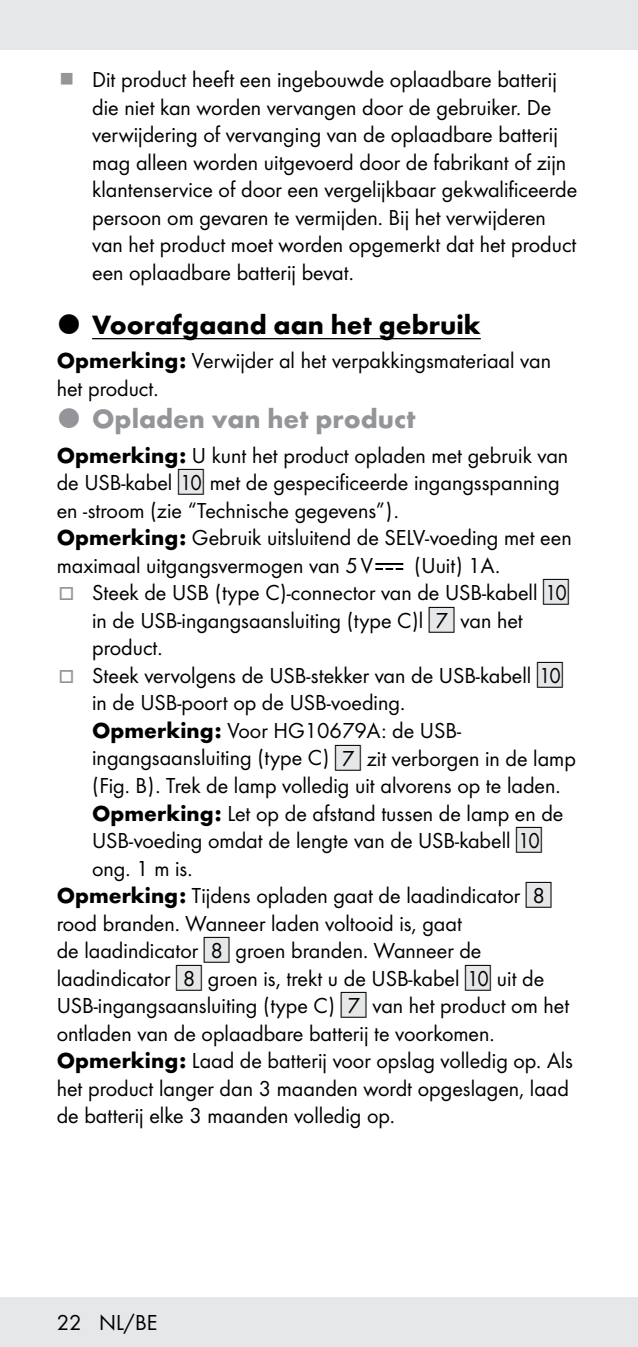
<style>
.page{position:relative;width:638px;height:1347px;background:#fff}
.page>*{position:absolute;margin:0;border:0;box-sizing:border-box;transform-origin:0 0}
.t1{font:700 27.5px "Futura";color:#000}
.t2{font:700 27.5px "Futura";color:#939598}
.t3{font:22.5px/27.5px "Futura Boo";color:#000}
.s1{font-family:"Futura";font-weight:700}
.s2{font-family:"IMP Lidl Num Box";font-size:19.75px;color:#e6e7e8}
.s3{font-family:"IMP Lidl Num Box";font-size:19.75px}
.s4{color:#939598}
</style>
<div class="page">
<div style="left:0;top:1297px;width:638px;height:49px;background:#e6e7e8"></div>
<div style="left:0;top:0;width:638px;height:50px;background:#e6e7e8"></div>
<hr style="left:92px;top:338px;width:389px;height:1px;background:#000">
<svg style="left:376px;top:563px;width:27px;height:6px"></svg>
<p class="t3" style="left:92px;top:65px;width:487px">Dit product heeft een ingebouwde oplaadbare batterij die niet kan worden vervangen door de gebruiker. De verwijdering of vervanging van de oplaadbare batterij mag alleen worden uitgevoerd door de fabrikant of zijn klantenservice of door een vergelijkbaar gekwalificeerde persoon om gevaren te vermijden. Bij het verwijderen van het product moet worden opgemerkt dat het product een oplaadbare batterij bevat.</p>
<p class="t1" style="left:92px;top:304px;width:390px">Voorafgaand aan het gebruik</p>
<p class="t3" style="left:57px;top:346px;width:496px"><span class="s1">Opmerking:</span> Verwijder al het verpakkingsmateriaal van het product.</p>
<p class="t2" style="left:92px;top:399px;width:325px">Opladen van het product</p>
<p class="t3" style="left:57px;top:440px;width:516px"><span class="s1">Opmerking:</span> U kunt het product opladen met gebruik van de USB-kabel <span class="s2">[</span><span class="s3">10]</span> met de gespecificeerde ingangsspanning en -stroom (zie “Technische gegevens”).<br><span class="s1">Opmerking:</span> Gebruik uitsluitend de SELV-voeding met een maximaal uitgangsvermogen van 5V</p>
<p class="t3" style="left:414px;top:550px;width:88px">(Uuit) 1A.</p>
<p class="t3" style="left:92px;top:578px;width:479px;text-indent:-34px"><span class="s4">□</span> Steek de USB (type C)-connector van de USB-kabell <span class="s2">[</span><span class="s3">10] </span>in de USB-ingangsaansluiting (type C)l <span class="s2">[</span><span class="s3">7]</span> van het product.</p>
<p class="t3" style="left:58px;top:660px;width:506px"><span class="s4">□</span> Steek vervolgens de USB-stekker van de USB-kabell <span class="s2">[</span><span class="s3">10]</span></p>
<p class="t3" style="left:92px;top:688px;width:314px">in de USB-poort op de USB-voeding.</p>
<p class="t3" style="left:92px;top:715px;width:370px"><span class="s1">Opmerking:</span> Voor HG10679A: de USB-</p>
<p class="t3" style="left:92px;top:743px;width:485px">ingangsaansluiting (type C) <span class="s2">[</span><span class="s3">7]</span> zit verborgen in de lamp</p>
<p class="t3" style="left:92px;top:770px;width:470px">(Fig. B). Trek de lamp volledig uit alvorens op te laden.</p>
<p class="t3" style="left:92px;top:798px;width:473px"><span class="s1">Opmerking:</span> Let op de afstand tussen de lamp en de</p>
<p class="t3" style="left:92px;top:825px;width:452px">USB-voeding omdat de lengte van de USB-kabell <span class="s2">[</span><span class="s3">10]</span></p>
<p class="t3" style="left:92px;top:853px;width:102px">ong. 1 m is.</p>
<p class="t3" style="left:57px;top:880px;width:497px"><span class="s1">Opmerking:</span> Tijdens opladen gaat de laadindicator <span class="s2">[</span><span class="s3">8]</span></p>
<p class="t3" style="left:57px;top:908px;width:407px">rood branden. Wanneer laden voltooid is, gaat</p>
<p class="t3" style="left:57px;top:935px;width:426px">de laadindicator <span class="s2">[</span><span class="s3">8]</span> groen branden. Wanneer de</p>
<p class="t3" style="left:57px;top:963px;width:489px">laadindicator <span class="s2">[</span><span class="s3">8]</span> groen is, trekt u de USB-kabel <span class="s2">[</span><span class="s3">10]</span> uit de</p>
<p class="t3" style="left:57px;top:990px;width:514px">USB-ingangsaansluiting (type C) <span class="s2">[</span><span class="s3">7]</span> van het product om het</p>
<p class="t3" style="left:57px;top:1018px;width:439px">ontladen van de oplaadbare batterij te voorkomen.</p>
<p class="t3" style="left:57px;top:1045px;width:518px"><span class="s1">Opmerking:</span> Laad de batterij voor opslag volledig op. Als</p>
<p class="t3" style="left:57px;top:1073px;width:514px">het product langer dan 3 maanden wordt opgeslagen, laad</p>
<p class="t3" style="left:57px;top:1100px;width:340px">de batterij elke 3 maanden volledig op.</p>
<p class="t3" style="left:57px;top:1307px;width:102px">22 NL/BE</p>
</div>
